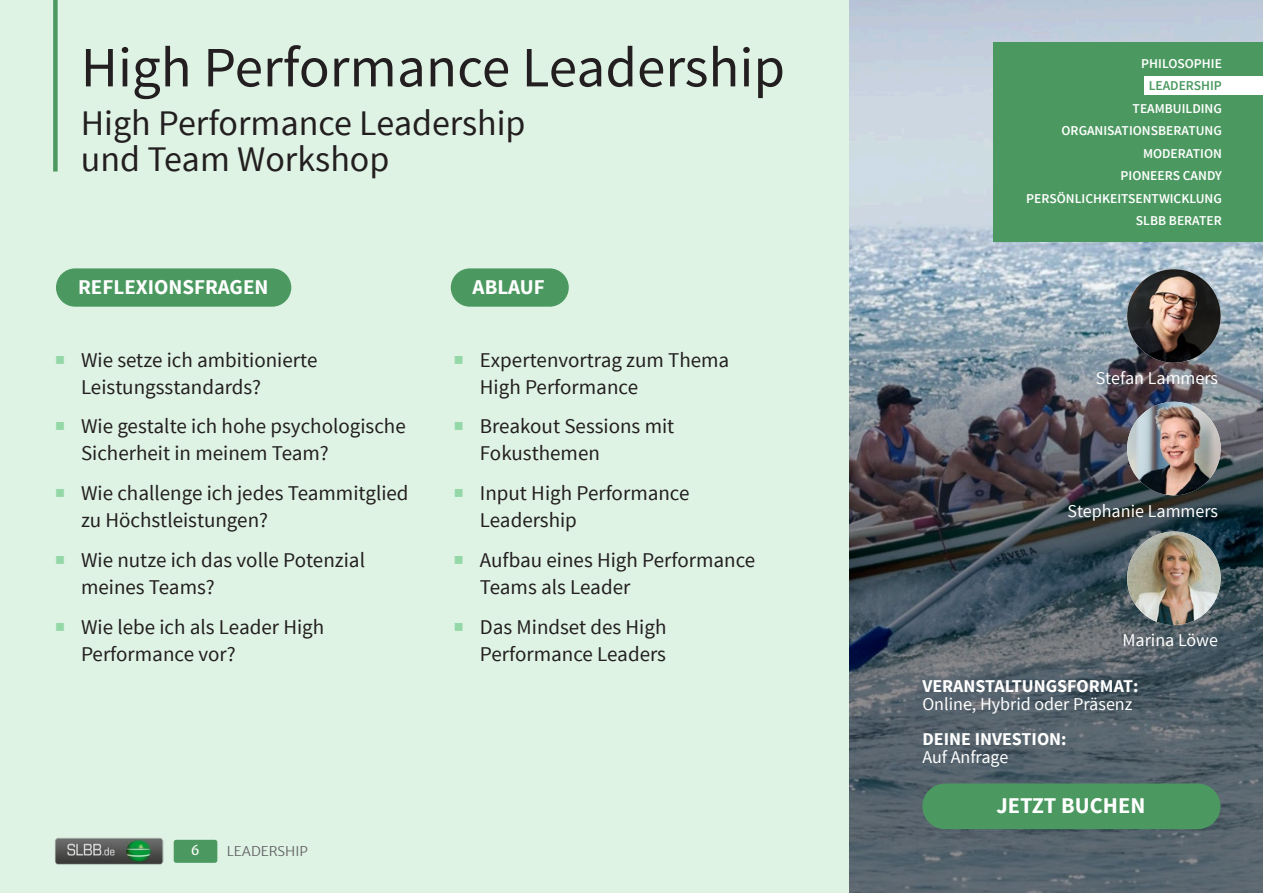
<style>
.page{position:relative;width:1263px;height:893px;background:#fff}
.page>*{position:absolute;margin:0;border:0;box-sizing:border-box;transform-origin:0 0}
.t1{font:57px "Source Sans Pro";color:#231f20}
.t2{font:36px/36px "Source Sans Pro";color:#231f20}
.t3{font:700 22.5px "Source Sans Pro";color:#fff}
.t4{font:21px/27px "Source Sans Pro";color:#231f20}
.t5{font:700 21px "Source Sans Pro";color:#fff}
.t6{font:18px "Source Sans Pro";color:#fff}
.t7{font:700 18px "Source Sans Pro";color:#fff}
.t8{font:600 13.5px/22.5px "Source Sans Pro";color:#fff;text-align:right}
.t9{font:600 13.5px "Source Sans Pro";color:#4b9960}
.t10{font:300 13.5px "Merriweather Sans";color:#636366}
.t11{font:13.5px "Merriweather Sans";color:#fff}
.s1{font-size:39px;color:#94d8a8}
</style>
<div class="page">
<div style="left:0;top:0;width:852px;height:893px;background:#dff3e5"></div>
<div style="left:53px;top:0;width:5px;height:171px;background:#4b9960"></div>
<img style="left:849px;top:0;width:414px;height:227px">
<img style="left:849px;top:227px;width:414px;height:666px">
<div style="left:993px;top:43px;width:270px;height:199px;background:#4b9960"></div>
<div style="left:1144px;top:76px;width:119px;height:19px;background:#fff"></div>
<div style="left:922px;top:783px;width:298px;height:46px;background:#4b9960;border-radius:23px"></div>
<div style="left:451px;top:268px;width:118px;height:39px;background:#4b9960;border-radius:19px"></div>
<div style="left:56px;top:268px;width:235px;height:39px;background:#4b9960;border-radius:19px"></div>
<img style="left:1127px;top:531px;width:94px;height:94px;border-radius:47px">
<img style="left:1127px;top:402px;width:94px;height:93px;border-radius:47px">
<img style="left:1127px;top:269px;width:94px;height:94px;border-radius:47px">
<div style="left:174px;top:840px;width:43px;height:23px;background:#4b9960;border-radius:3px"></div>
<img style="left:55px;top:838px;width:108px;height:26px">
<h1 class="t1" style="left:81px;top:32px;width:706px">High Performance Leadership</h1>
<h2 class="t2" style="left:81px;top:106px;width:446px">High Performance Leadership und Team Workshop</h2>
<p class="t5" style="left:78px;top:273px;width:192px">REFLEXIONSFRAGEN</p>
<p class="t5" style="left:473px;top:273px;width:74px">ABLAUF</p>
<p class="t4" style="left:81px;top:347px;width:238px;text-indent:-27px"><span class="s1">■</span> Wie setze ich ambitionierte<br>Leistungsstandards?</p>
<p class="t4" style="left:81px;top:413px;width:326px;text-indent:-27px"><span class="s1">■</span> Wie gestalte ich hohe psychologische<br>Sicherheit in meinem Team?</p>
<p class="t4" style="left:81px;top:480px;width:329px;text-indent:-27px"><span class="s1">■</span> Wie challenge ich jedes Teammitglied zu Höchstleistungen?</p>
<p class="t4" style="left:81px;top:547px;width:285px;text-indent:-27px"><span class="s1">■</span> Wie nutze ich das volle Potenzial meines Teams?</p>
<p class="t4" style="left:81px;top:614px;width:245px;text-indent:-27px"><span class="s1">■</span> Wie lebe ich als Leader High<br>Performance vor?</p>
<p class="t4" style="left:480px;top:347px;width:251px;text-indent:-27px"><span class="s1">■</span> Expertenvortrag zum Thema<br>High Performance</p>
<p class="t4" style="left:480px;top:413px;width:196px;text-indent:-27px"><span class="s1">■</span> Breakout Sessions mit<br>Fokusthemen</p>
<p class="t4" style="left:480px;top:480px;width:211px;text-indent:-27px"><span class="s1">■</span> Input High Performance<br>Leadership</p>
<p class="t4" style="left:480px;top:547px;width:277px;text-indent:-27px"><span class="s1">■</span> Aufbau eines High Performance<br>Teams als Leader</p>
<p class="t4" style="left:453px;top:614px;width:215px;text-align:right"><span class="s1">■</span> Das Mindset des High<br>Performance Leaders</p>
<p class="t11" style="left:191px;top:842px;width:11px">6</p>
<p class="t10" style="left:227px;top:843px;width:81px">LEADERSHIP</p>
<p class="t8" style="left:1141px;top:52px;width:82px">PHILOSOPHIE</p>
<p class="t9" style="left:1149px;top:77px;width:75px">LEADERSHIP</p>
<p class="t8" style="left:1026px;top:97px;width:197px">TEAMBUILDING<br>ORGANISATIONSBERATUNG<br>MODERATION<br>PIONEERS CANDY<br>PERSÖNLICHKEITSENTWICKLUNG<br>SLBB BERATER</p>
<p class="t6" style="left:1096px;top:367px;width:124px">Stefan Lammers</p>
<p class="t6" style="left:1067px;top:500px;width:152px">Stephanie Lammers</p>
<p class="t6" style="left:1122px;top:629px;width:97px">Marina Löwe</p>
<p class="t7" style="left:922px;top:674px;width:218px">VERANSTALTUNGSFORMAT:</p>
<p class="t6" style="left:922px;top:693px;width:212px">Online, Hybrid oder Präsenz</p>
<p class="t7" style="left:922px;top:727px;width:146px">DEINE INVESTION:</p>
<p class="t6" style="left:922px;top:746px;width:88px">Auf Anfrage</p>
<p class="t3" style="left:996px;top:791px;width:150px">JETZT BUCHEN</p>
</div>
